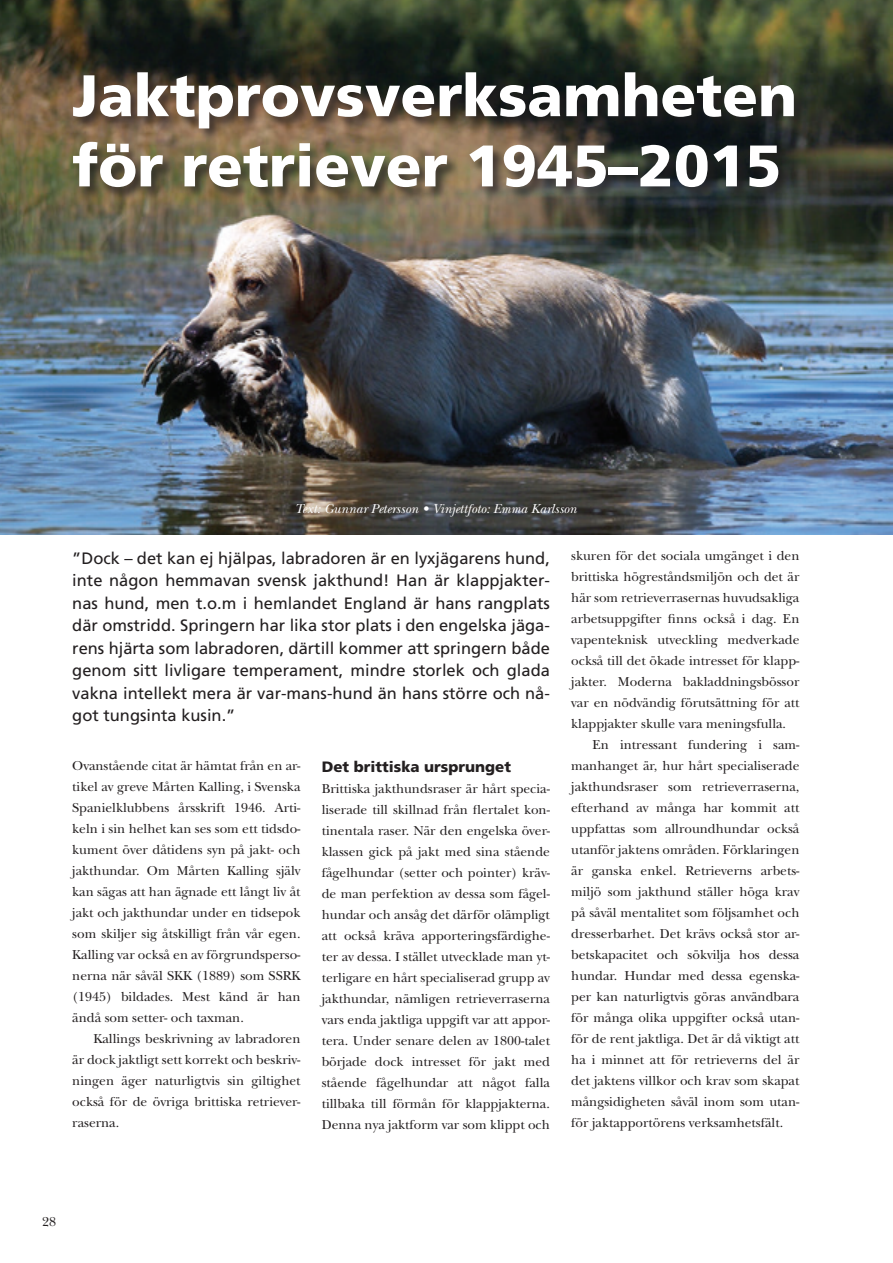
<style>
.page{position:relative;width:893px;height:1263px;background:#fff}
.page>*{position:absolute;margin:0;border:0;box-sizing:border-box;transform-origin:0 0}
.Bröd_utan{font:900 58.5px "Frutiger";color:#fff}
.Ingress{font:16.5px/22.5px "Frutiger";color:#231f20;text-align:justify}
.Mellanrubrik{font:900 15px "Frutiger";color:#231f20}
.Bröd_utan-2{font:13.5px/21px "New Baskerville";color:#231f20;text-align:justify}
.Bröd_med{font:13.5px/21px "New Baskerville";color:#231f20;text-align:justify}
.Bildtext{font:italic 13.5px "New Baskerville";color:#fff}
</style>
<div class="page">
<img style="left:0;top:0;width:893px;height:535px">
<div style="left:71px;top:71px;width:737px;height:130px;background:#231f20;opacity:.75"></div>
<p class="Bröd_utan" style="left:72px;top:60px;width:726px">Jaktprovsverksamheten</p>
<p class="Bröd_utan" style="left:72px;top:131px;width:710px">för retriever 1945–2015</p>
<p class="Bildtext" style="left:295px;top:501px;width:283px">Text: Gunnar Petersson • Vinjettfoto: Emma Karlsson</p>
<p class="Ingress" style="left:72px;top:546px;width:479px">”Dock – det kan ej hjälpas, labradoren är en lyxjägarens hund, inte någon hemmavan svensk jakthund! Han är klappjakter&shy;nas hund, men t.o.m i hemlandet England är hans rangplats där omstridd. Springern har lika stor plats i den engelska jäga&shy;rens hjärta som labradoren, därtill kommer att springern både genom sitt livligare temperament, mindre storlek och glada vakna intellekt mera är var-mans-hund än hans större och nå&shy;got tungsinta kusin.”</p>
<p class="Bröd_utan-2" style="left:72px;top:755px;width:230px">Ovanstående citat är hämtat från en ar&shy;tikel av greve Mårten Kalling, i Svenska Spanielklubbens årsskrift 1946. Arti&shy;keln i sin helhet kan ses som ett tidsdo&shy;kument över dåtidens syn på jakt- och jakthundar. Om Mårten Kalling själv kan sägas att han ägnade ett långt liv åt jakt och jakthundar under en tidsepok som skiljer sig åtskilligt från vår egen.<br>Kalling var också en av förgrundsperso&shy;nerna när såväl SKK (1889) som SSRK (1945) bildades. Mest känd är han ändå som setter- och taxman.</p>
<p class="Bröd_med" style="left:72px;top:1028px;width:230px;text-indent:21px">Kallings beskrivning av labradoren är dock jaktligt sett korrekt och beskriv&shy;ningen äger naturligtvis sin giltighet också för de övriga brittiska retriever&shy;raserna.</p>
<p class="Bröd_utan-2" style="left:571px;top:545px;width:230px">skuren för det sociala umgänget i den brittiska högreståndsmiljön och det är här som retrieverrasernas huvudsakliga arbetsuppgifter finns också i dag. En vapenteknisk utveckling medverkade också till det ökade intresset för klapp&shy;jakter. Moderna bakladdningsbössor var en nödvändig förutsättning för att klappjakter skulle vara meningsfulla.</p>
<p class="Bröd_med" style="left:571px;top:734px;width:230px;text-indent:21px">En intressant fundering i sam&shy;manhanget är, hur hårt specialiserade jakthundsraser som retrieverraserna, efterhand av många har kommit att uppfattas som allroundhundar också utanför jaktens områden. Förklaringen är ganska enkel. Retrieverns arbets&shy;miljö som jakthund ställer höga krav på såväl mentalitet som följsamhet och dresserbarhet. Det krävs också stor ar&shy;betskapacitet och sökvilja hos dessa hundar. Hundar med dessa egenska&shy;per kan naturligtvis göras användbara för många olika uppgifter också utan&shy;för de rent jaktliga. Det är då viktigt att ha i minnet att för retrieverns del är det jaktens villkor och krav som skapat mångsidigheten såväl inom som utan&shy;för jaktapportörens verksamhetsfält.</p>
<p class="Mellanrubrik" style="left:322px;top:757px;width:191px">Det brittiska ursprunget</p>
<p class="Bröd_utan-2" style="left:322px;top:778px;width:230px">Brittiska jakthundsraser är hårt specia&shy;liserade till skillnad från flertalet kon&shy;tinentala raser. När den engelska över&shy;klassen gick på jakt med sina stående fågelhundar (setter och pointer) kräv&shy;de man perfektion av dessa som fågel&shy;hundar och ansåg det därför olämpligt att också kräva apporteringsfärdighe&shy;ter av dessa. I stället utvecklade man yt&shy;terligare en hårt specialiserad grupp av jakthundar, nämligen retrieverraserna vars enda jaktliga uppgift var att appor&shy;tera. Under senare delen av 1800-talet började dock intresset för jakt med stående fågelhundar att något falla tillbaka till förmån för klappjakterna.<br>Denna nya jaktform var som klippt och</p>
<p class="Bröd_med" style="left:42px;top:1211px;width:16px">28</p>
</div>
